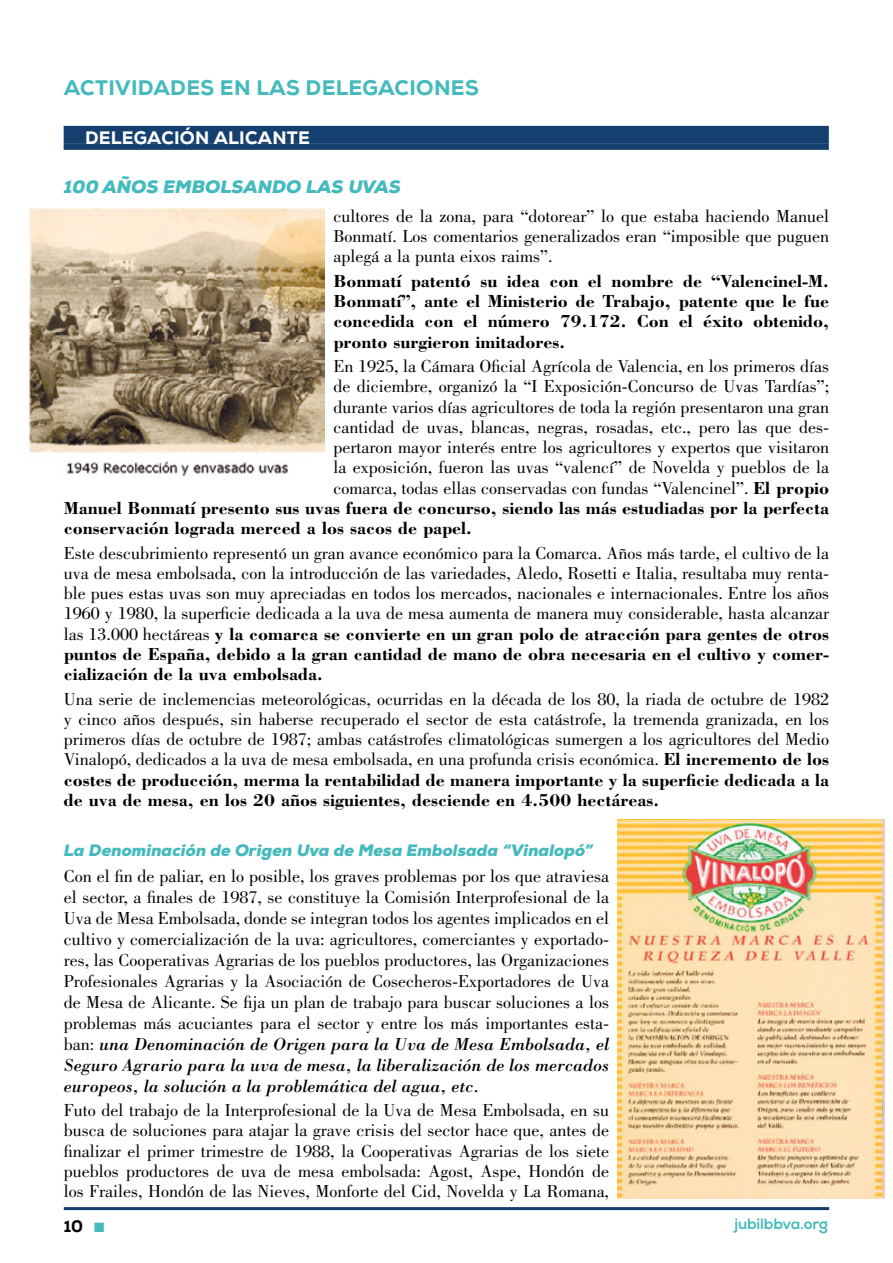
<style>
.page{position:relative;width:893px;height:1263px;background:#fff}
.page>*{position:absolute;margin:0;border:0;box-sizing:border-box;transform-origin:0 0}
.t1{font:800 21px "Nexa";letter-spacing:.015em;color:#45babd}
.t2{font:18px/20.2px "Bodoni";color:#000;text-align:justify}
.t3{font:700 18px/20.2px "Bodoni";color:#000;text-align:justify}
.t4{font:italic 900 18px "Nexa";color:#45babd}
.t5{font:800 18px "Nexa";letter-spacing:.015em;color:#fff}
.t6{font:italic 900 16.5px "Nexa";color:#45babd}
.t7{font:800 16.5px "Nexa";color:#000}
.t8{font:800 15px "Nexa";letter-spacing:-.01em;color:#45babd}
.s1{font-weight:700}
.s2{font-style:italic}
.s3{color:#45babd}
</style>
<div class="page">
<hr style="left:64px;top:1207px;width:765px;height:3px;background:#143f6f">
<div style="left:64px;top:126px;width:765px;height:18px;background:#143f6f"></div>
<div style="left:64px;top:144px;width:765px;height:6px;background:#143f6f"></div>
<img style="left:28px;top:208px;width:297px;height:269px">
<img style="left:618px;top:819px;width:266px;height:379px">
<p class="t1" style="left:64px;top:75px;width:416px">ACTIVIDADES EN LAS DELEGACIONES</p>
<p class="t5" style="left:85px;top:126px;width:226px">DELEGACIÓN ALICANTE</p>
<p class="t4" style="left:64px;top:175px;width:338px">100 AÑOS EMBOLSANDO LAS UVAS</p>
<p class="t2" style="left:333px;top:206px;width:497px">cultores de la zona, para “dotorear” lo que estaba haciendo Manuel Bonmatí. Los comentarios generalizados eran “imposible que puguen aplegá a la punta eixos raims”.</p>
<p class="t3" style="left:333px;top:270px;width:497px">Bonmatí patentó su idea con el nombre de “Valencinel-M.<br>Bonmatí”, ante el Ministerio de Trabajo, patente que le fue concedida con el número 79.172. Con el éxito obtenido, pronto surgieron imitadores.</p>
<p class="t2" style="left:333px;top:356px;width:497px">En 1925, la Cámara Oficial Agrícola de Valencia, en los primeros días</p>
<p class="t2" style="left:333px;top:376px;width:497px">de diciembre, organizó la “I Exposición-Concurso de Uvas Tardías”;</p>
<p class="t2" style="left:333px;top:397px;width:497px">durante varios días agricultores de toda la región presentaron una gran</p>
<p class="t2" style="left:333px;top:417px;width:497px">cantidad de uvas, blancas, negras, rosadas, etc., pero las que des-</p>
<p class="t2" style="left:333px;top:437px;width:497px">pertaron mayor interés entre los agricultores y expertos que visitaron</p>
<p class="t2" style="left:333px;top:457px;width:497px">la exposición, fueron las uvas “valencí” de Novelda y pueblos de la</p>
<p class="t2" style="left:333px;top:478px;width:497px">comarca, todas ellas conservadas con fundas “Valencinel”. <span class="s1">El propio</span></p>
<p class="t3" style="left:64px;top:497px;width:767px">Manuel Bonmatí presento sus uvas fuera de concurso, siendo las más estudiadas por la perfecta</p>
<p class="t3" style="left:64px;top:518px;width:410px">conservación lograda merced a los sacos de papel.</p>
<p class="t2" style="left:64px;top:543px;width:767px">Este descubrimiento representó un gran avance económico para la Comarca. Años más tarde, el cultivo de la uva de mesa embolsada, con la introducción de las variedades, Aledo, Rosetti e Italia, resultaba muy renta&shy;ble pues estas uvas son muy apreciadas en todos los mercados, nacionales e internacionales. Entre los años 1960 y 1980, la superficie dedicada a la uva de mesa aumenta de manera muy considerable, hasta alcanzar las 13.000 hectáreas <span class="s1">y la comarca se convierte en un gran polo de atracción para gentes de otros puntos de España, debido a la gran cantidad de mano de obra necesaria en el cultivo y comer&shy;cialización de la uva embolsada.</span></p>
<p class="t2" style="left:64px;top:689px;width:767px">Una serie de inclemencias meteorológicas, ocurridas en la década de los 80, la riada de octubre de 1982 y cinco años después, sin haberse recuperado el sector de esta catástrofe, la tremenda granizada, en los primeros días de octubre de 1987; ambas catástrofes climatológicas sumergen a los agricultores del Medio Vinalopó, dedicados a la uva de mesa embolsada, en una profunda crisis económica. <span class="s1">El incremento de los costes de producción, merma la rentabilidad de manera importante y la superficie dedicada a la de uva de mesa, en los 20 años siguientes, desciende en 4.500 hectáreas.</span></p>
<p class="t6" style="left:64px;top:840px;width:531px">La Denominación de Origen Uva de Mesa Embolsada “Vinalopó”</p>
<p class="t2" style="left:64px;top:865px;width:547px;line-height:21px">Con el fin de paliar, en lo posible, los graves problemas por los que atraviesa el sector, a finales de 1987, se constituye la Comisión Interprofesional de la Uva de Mesa Embolsada, donde se integran todos los agentes implicados en el cultivo y comercialización de la uva: agricultores, comerciantes y exportado&shy;res, las Cooperativas Agrarias de los pueblos productores, las Organizaciones Profesionales Agrarias y la Asociación de Cosecheros-Exportadores de Uva de Mesa de Alicante. Se fija un plan de trabajo para buscar soluciones a los problemas más acuciantes para el sector y entre los más importantes esta&shy;ban: <span class="s2">una Denominación de Origen para la Uva de Mesa Embolsada, el Seguro Agrario para la uva de mesa, la liberalización de los mercados europeos, la solución a la problemática del agua, etc.</span></p>
<p class="t2" style="left:64px;top:1100px;width:547px">Futo del trabajo de la Interprofesional de la Uva de Mesa Embolsada, en su busca de soluciones para atajar la grave crisis del sector hace que, antes de finalizar el primer trimestre de 1988, la Cooperativas Agrarias de los siete pueblos productores de uva de mesa embolsada: Agost, Aspe, Hondón de los Frailes, Hondón de las Nieves, Monforte del Cid, Novelda y La Romana,</p>
<p class="t7" style="left:64px;top:1215px;width:42px">10 <span class="s3">■</span></p>
<p class="t8" style="left:734px;top:1215px;width:95px">jubilbbva.org</p>
</div>
